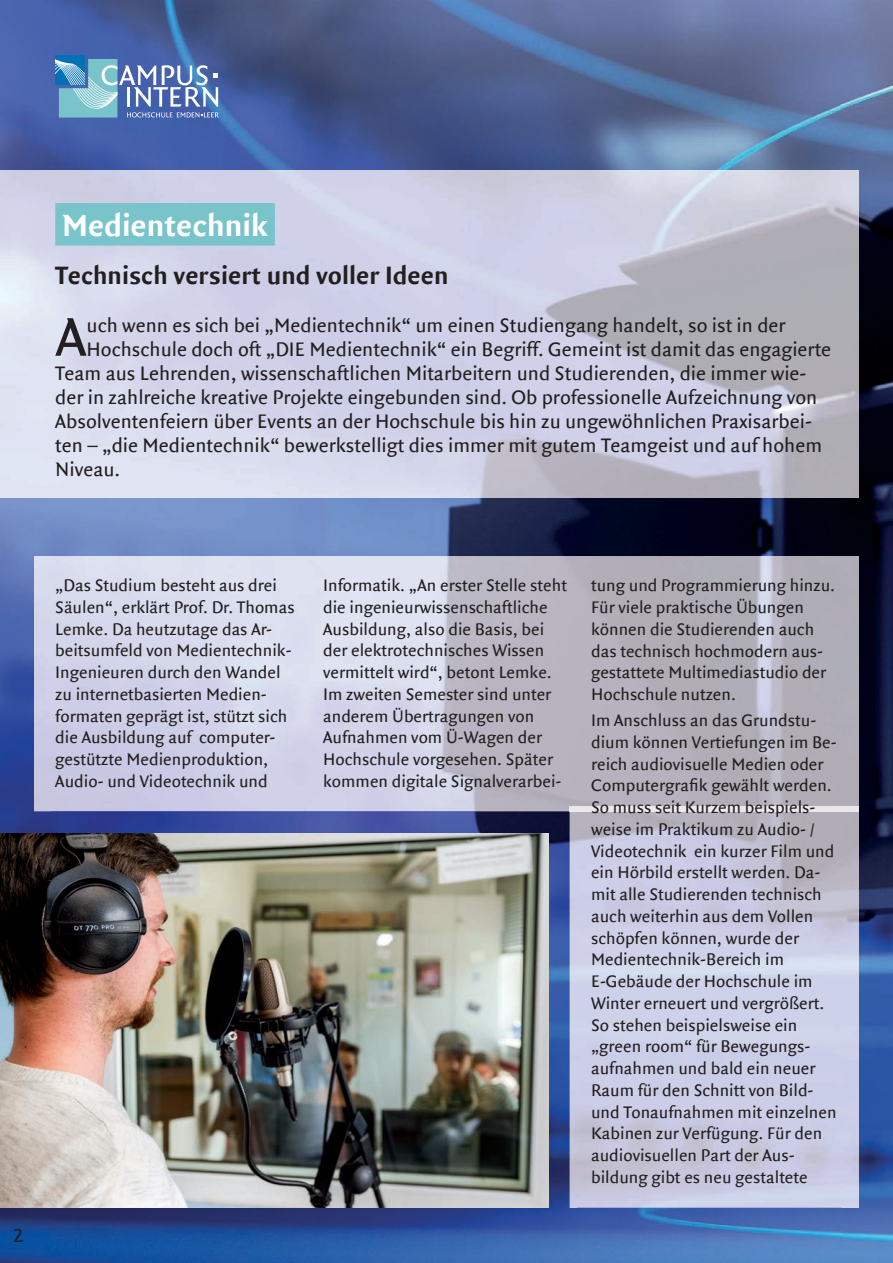
<style>
.page{position:relative;width:893px;height:1263px;background:#fff}
.page>*{position:absolute;margin:0;border:0;box-sizing:border-box;transform-origin:0 0}
.t1{font:58.35px "Quadraat Sans";color:#231f20}
.t2{font:700 33px "Quadraat Sans";color:#fff}
.t3{font:700 27px "Quadraat Sans";color:#231f20}
.t4{font:21px "Quadraat Sans";color:#231f20}
.t5{font:19.5px "Friz Quadrata";color:#231f20}
.t6{font:18px/21.8px "Quadraat Sans";color:#231f20}
</style>
<div class="page">
<img style="left:0;top:0;width:840px;height:170px">
<img style="left:840px;top:0;width:53px;height:1263px">
<img style="left:0;top:497px;width:51px;height:766px">
<img style="left:51px;top:497px;width:790px;height:59px">
<img style="left:51px;top:811px;width:526px;height:452px">
<img style="left:577px;top:1208px;width:264px;height:55px">
<div style="left:55px;top:55px;width:30px;height:30px;background:#0071b4"></div>
<svg style="left:55px;top:56px;width:164px;height:62px;background:#7199c4"></svg>
<img style="left:0;top:833px;width:549px;height:375px">
<div style="left:55px;top:203px;width:220px;height:43px;background:#79c4cb"></div>
<img style="left:704px;top:556px;width:155px;height:251px">
<h2 class="t2" style="left:62px;top:207px;width:207px">Medientechnik</h2>
<h3 class="t3" style="left:55px;top:260px;width:395px">Technisch versiert und voller Ideen</h3>
<h1 class="t1" style="left:56px;top:303px;width:32px">A</h1>
<p class="t4" style="left:87px;top:313px;width:701px">uch wenn es sich bei „Medientechnik“ um einen Studiengang handelt, so ist in der</p>
<p class="t4" style="left:87px;top:337px;width:746px">Hochschule doch oft „DIE Medientechnik“ ein Begriff. Gemeint ist damit das engagierte</p>
<p class="t4" style="left:55px;top:361px;width:753px">Team aus Lehrenden, wissenschaftlichen Mitarbeitern und Studierenden, die immer wie-</p>
<p class="t4" style="left:55px;top:385px;width:764px">der in zahlreiche kreative Projekte eingebunden sind. Ob professionelle Aufzeichnung von</p>
<p class="t4" style="left:55px;top:409px;width:758px">Absolventenfeiern über Events an der Hochschule bis hin zu ungewöhnlichen Praxisarbei-</p>
<p class="t4" style="left:55px;top:433px;width:768px">ten – „die Medientechnik“ bewerkstelligt dies immer mit gutem Teamgeist und auf hohem</p>
<p class="t4" style="left:55px;top:457px;width:67px">Niveau.</p>
<p class="t5" style="left:13px;top:1224px;width:12px">2</p>
<p class="t6" style="left:55px;top:575px;width:241px">„Das Studium besteht aus drei<br>Säulen“, erklärt Prof. Dr. Thomas<br>Lemke. Da heutzutage das Ar&shy;beitsumfeld von Medientechnik-<br>Ingenieuren durch den Wandel zu internetbasierten Medien&shy;formaten geprägt ist, stützt sich die Ausbildung auf computer&shy;gestützte Medienproduktion,<br>Audio- und Videotechnik und</p>
<p class="t6" style="left:323px;top:575px;width:245px">Informatik. „An erster Stelle steht die ingenieurwissenschaftliche<br>Ausbildung, also die Basis, bei der elektrotechnisches Wissen vermittelt wird“, betont Lemke.<br>Im zweiten Semester sind unter anderem Übertragungen von<br>Aufnahmen vom Ü-Wagen der<br>Hochschule vorgesehen. Später kommen digitale Signalverarbei-</p>
<p class="t6" style="left:591px;top:575px;width:246px">tung und Programmierung hinzu.<br>Für viele praktische Übungen können die Studierenden auch das technisch hochmodern aus&shy;gestattete Multimediastudio der<br>Hochschule nutzen.</p>
<p class="t6" style="left:591px;top:710px;width:247px">Im Anschluss an das Grundstu&shy;dium können Vertiefungen im Be&shy;reich audiovisuelle Medien oder<br>Computergrafik gewählt werden.<br>So muss seit Kurzem beispiels&shy;weise im Praktikum zu Audio- /<br>Videotechnik ein kurzer Film und ein Hörbild erstellt werden. Da&shy;mit alle Studierenden technisch auch weiterhin aus dem Vollen schöpfen können, wurde der<br>Medientechnik-Bereich im<br>E-Gebäude der Hochschule im<br>Winter erneuert und vergrößert.<br>So stehen beispielsweise ein „green room“ für Bewegungs&shy;aufnahmen und bald ein neuer<br>Raum für den Schnitt von Bild&shy;und Tonaufnahmen mit einzelnen<br>Kabinen zur Verfügung. Für den audiovisuellen Part der Aus&shy;bildung gibt es neu gestaltete</p>
</div>
